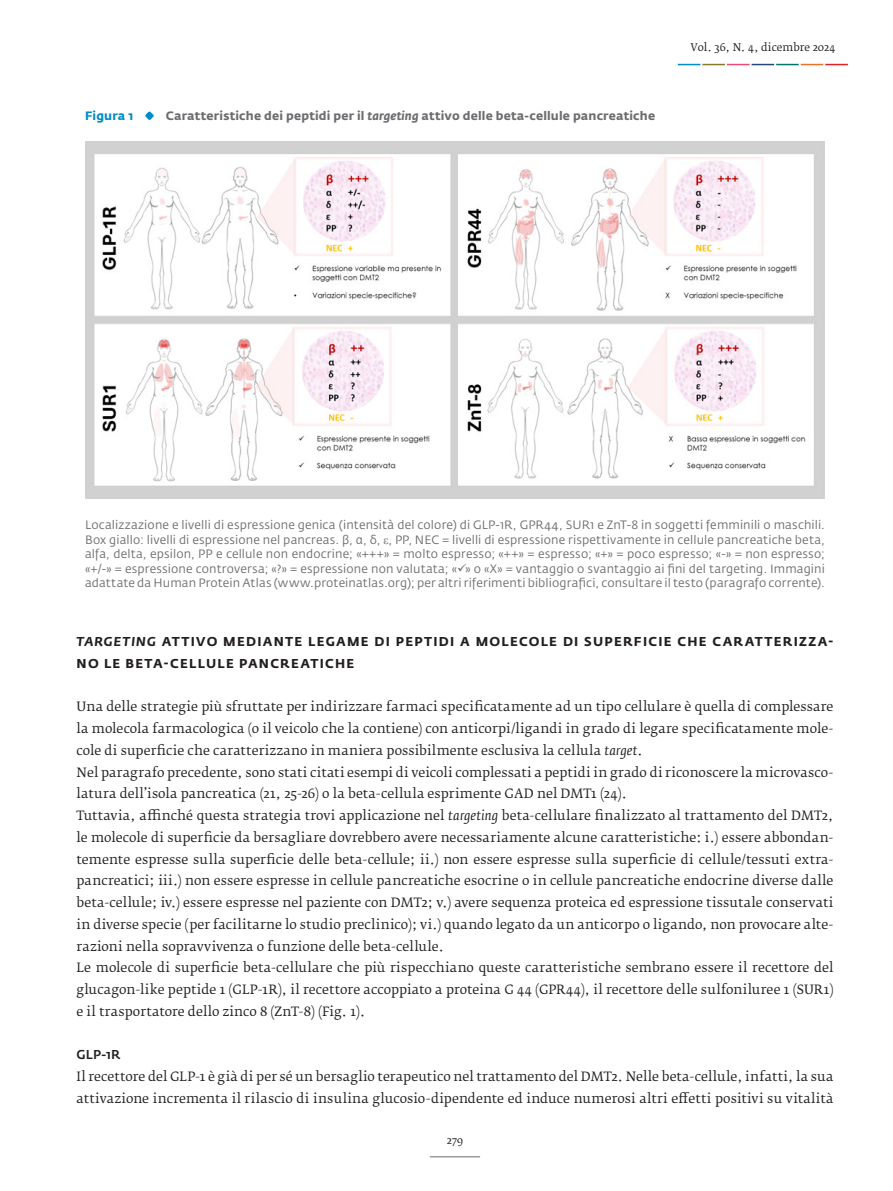
<style>
.page{position:relative;width:893px;height:1191px;background:#fff}
.page>*{position:absolute;margin:0;border:0;box-sizing:border-box;transform-origin:0 0}
.t1{font:12.75px/21.8px "Fedra Serif B Pro";letter-spacing:.01em;color:#231f20}
.t2{font:700 12.75px/21.8px "Fedra Sans Std";letter-spacing:.1em;color:#231f20}
.t3{font:12px/14.4px "Fedra Sans Std";letter-spacing:.01em;color:#6c6d70;text-align:justify}
.t4{font:700 12px "Fedra Sans Std";letter-spacing:.015em;color:#6c6d70}
.t5{font:700 12px "Fedra Sans Std";letter-spacing:.015em;color:#008cc5}
.t6{font:10.5px "Fedra Serif B Pro";color:#231f20}
.s1{font-style:italic}
.s2{font-family:"Times New Roman"}
.s3{font-family:"Fedra Sans Std";font-weight:500}
</style>
<div class="page">
<hr style="left:430px;top:1156px;width:50px;height:1px;background:#6c6d70">
<svg style="left:678px;top:64px;width:170px;height:1px"></svg>
<svg style="left:145px;top:111px;width:9px;height:9px"></svg>
<img style="left:85px;top:142px;width:740px;height:356px">
<p class="t5" style="left:85px;top:108px;width:50px">Figura 1</p>
<p class="t4" style="left:166px;top:108px;width:491px">Caratteristiche dei peptidi per il <span class="s1">targeting</span> attivo delle beta-cellule pancreatiche</p>
<p class="t6" style="left:690px;top:40px;width:146px">Vol. 36, N. 4, dicembre 2024</p>
<p class="t3" style="left:85px;top:518px;width:741px">Localizzazione e livelli di espressione genica (intensità del colore) di GLP-1R, GPR44, SUR1 e ZnT-8 in soggetti femminili o maschili.<br>Box giallo: livelli di espressione nel pancreas. β, α, δ, <span class="s2">ε</span>, PP, NEC = livelli di espressione rispettivamente in cellule pancreatiche beta, alfa, delta, epsilon, PP e cellule non endocrine; «+++» = molto espresso; «++» = espresso; «+» = poco espresso; «-» = non espresso; «+/-» = espressione controversa; «?» = espressione non valutata; «✓» o «X» = vantaggio o svantaggio ai fini del targeting. Immagini adattate da Human Protein Atlas (www.proteinatlas.org); per altri riferimenti bibliografici, consultare il testo (paragrafo corrente).</p>
<p class="t2" style="left:77px;top:630px;width:758px"><span class="s1">TARGETING</span> ATTIVO MEDIANTE LEGAME DI PEPTIDI A MOLECOLE DI SUPERFICIE CHE CARATTERIZZA-<br>NO LE BETA-CELLULE PANCREATICHE</p>
<p class="t1" style="left:77px;top:696px;width:758px">Una delle strategie più sfruttate per indirizzare farmaci specificatamente ad un tipo cellulare è quella di complessare la molecola farmacologica (o il veicolo che la contiene) con anticorpi/ligandi in grado di legare specificatamente mole&shy;cole di superficie che caratterizzano in maniera possibilmente esclusiva la cellula <span class="s1">target</span>.<br>Nel paragrafo precedente, sono stati citati esempi di veicoli complessati a peptidi in grado di riconoscere la microvasco&shy;latura dell’isola pancreatica (21, 25-26) o la beta-cellula esprimente GAD nel DMT1 (24).<br>Tuttavia, affinché questa strategia trovi applicazione nel <span class="s1">targeting</span> beta-cellulare finalizzato al trattamento del DMT2, le molecole di superficie da bersagliare dovrebbero avere necessariamente alcune caratteristiche: i.) essere abbondan&shy;temente espresse sulla superficie delle beta-cellule; ii.) non essere espresse sulla superficie di cellule/tessuti extra&shy;pancreatici; iii.) non essere espresse in cellule pancreatiche esocrine o in cellule pancreatiche endocrine diverse dalle beta-cellule; iv.) essere espresse nel paziente con DMT2; v.) avere sequenza proteica ed espressione tissutale conservati in diverse specie (per facilitarne lo studio preclinico); vi.) quando legato da un anticorpo o ligando, non provocare alte&shy;razioni nella sopravvivenza o funzione delle beta-cellule.<br>Le molecole di superficie beta-cellulare che più rispecchiano queste caratteristiche sembrano essere il recettore del glucagon-like peptide 1 (GLP-1R), il recettore accoppiato a proteina G 44 (GPR44), il recettore delle sulfoniluree 1 (SUR1) e il trasportatore dello zinco 8 (ZnT-8) (Fig. 1).</p>
<p class="t1" style="left:77px;top:1044px;width:758px"><span class="s3">GLP-1R<br></span>Il recettore del GLP-1 è già di per sé un bersaglio terapeutico nel trattamento del DMT2. Nelle beta-cellule, infatti, la sua attivazione incrementa il rilascio di insulina glucosio-dipendente ed induce numerosi altri effetti positivi su vitalità</p>
<p class="t6" style="left:447px;top:1133px;width:17px">271</p>
<p class="t6" style="left:457px;top:1133px;width:8px">9</p>
</div>
